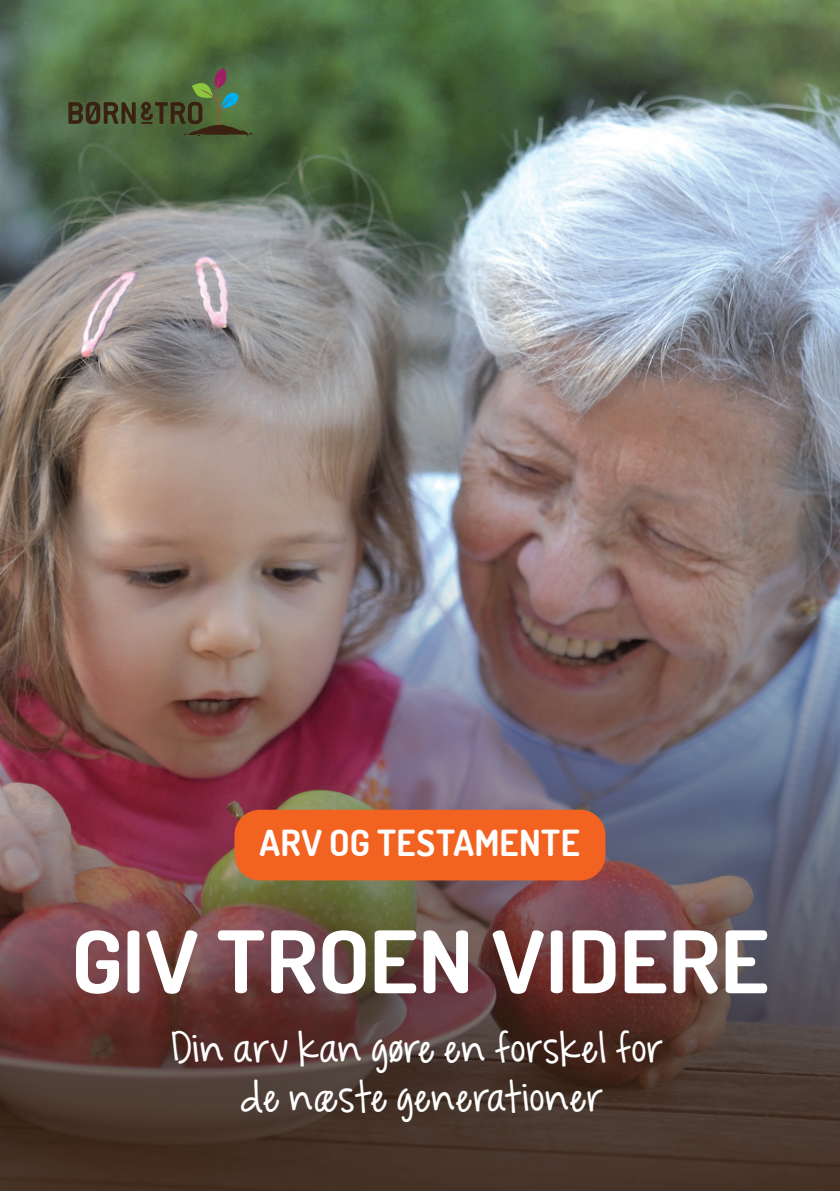
<style>
.page{position:relative;width:840px;height:1191px;background:#fff}
.page>*{position:absolute;margin:0;border:0;box-sizing:border-box;transform-origin:0 0}
.Brødtekst{font:700 86px "Dosis";color:#fff;scale:1.07 1}
.Citat{font:38px "KG Feeling 22";letter-spacing:.02em;color:#fff}
.Overskrift{font:700 36px "Dosis";letter-spacing:.015em;color:#fff}
</style>
<div class="page">
<img style="left:0;top:0;width:839px;height:533px">
<img style="left:0;top:533px;width:839px;height:658px">
<div style="left:234px;top:809px;width:371px;height:71px;background:#f26221;border-radius:25px"></div>
<svg style="left:68px;top:68px;width:184px;height:68px;background:#4f633c"></svg>
<p class="Overskrift" style="left:259px;top:819px;width:322px">ARV OG TESTAMENTE</p>
<p class="Brødtekst" style="left:71px;top:906px;width:653px">GIV TROEN VIDERE</p>
<p class="Citat" style="left:171px;top:1021px;width:493px">Din arv kan gøre en forskel for</p>
<p class="Citat" style="left:240px;top:1070px;width:364px">de næste generationer</p>
</div>
